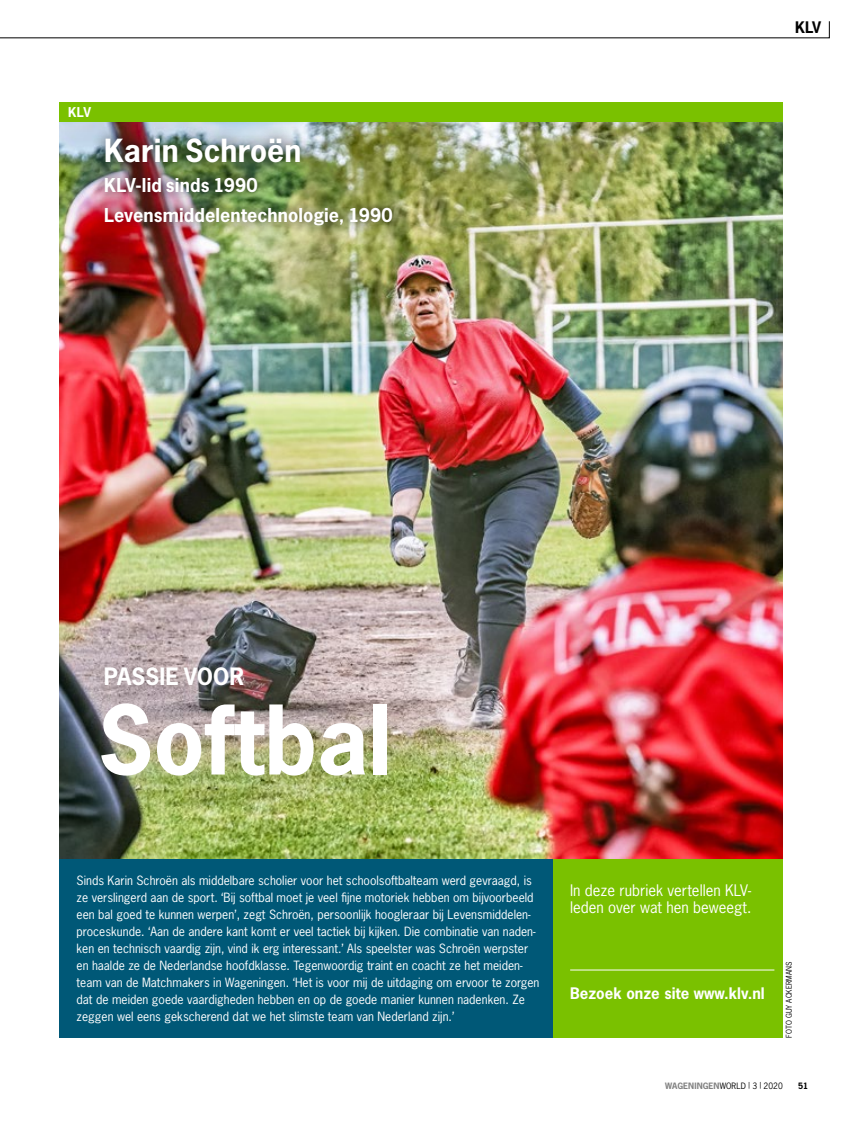
<style>
.page{position:relative;width:851px;height:1127px;background:#fff}
.page>*{position:absolute;margin:0;border:0;box-sizing:border-box;transform-origin:0 0}
.t1{font:700 90px "News Gothic Std";color:#fff}
.t2{font:700 30px "News Gothic Std";color:#fff}
.t3{font:700 22.5px "News Gothic Std";color:#fff}
.t4{font:700 18px/30px "News Gothic Std";letter-spacing:.005em;color:#fff}
.t5{font:15px/17px "News Gothic Std";color:#fff}
.t6{font:700 15px "News Gothic Std";color:#fff}
.t7{font:700 15px "News Gothic Std";color:#000}
.t8{font:700 12.75px "News Gothic Std";color:#fff}
.t9{font:12px/17px "News Gothic Std";color:#fff}
.t10{font:700 8.25px "News Gothic Std";letter-spacing:.01em;color:#818181}
.t11{font:700 8.25px "News Gothic Std";color:#000}
.t12{font:7.5px "News Gothic Std";color:#000}
.s1{font-weight:400;color:#000}
</style>
<div class="page">
<img style="left:60px;top:121px;width:722px;height:738px">
<div style="left:91px;top:125px;width:314px;height:114px;background:#000;opacity:.78"></div>
<div style="left:553px;top:859px;width:229px;height:178px;background:#7ac100"></div>
<hr style="left:570px;top:969px;width:204px;height:1px;background:#fff">
<div style="left:60px;top:859px;width:493px;height:178px;background:#005877"></div>
<div style="left:60px;top:102px;width:722px;height:19px;background:#7ac100"></div>
<svg style="left:0;top:21px;width:830px;height:18px"></svg>
<p class="t8" style="left:68px;top:103px;width:24px">KLV</p>
<h2 class="t2" style="left:104px;top:130px;width:199px">Karin Schroën</h2>
<h3 class="t4" style="left:104px;top:170px;width:290px">KLV-lid sinds 1990<br>Levensmiddelentechnologie, 1990</h3>
<p class="t7" style="left:795px;top:17px;width:28px">KLV</p>
<h3 class="t3" style="left:104px;top:661px;width:142px">PASSIE VOOR</h3>
<h1 class="t1" style="left:98px;top:681px;width:295px">Softbal</h1>
<p class="t9" style="left:77px;top:871px;width:464px">Sinds Karin Schroën als middelbare scholier voor het schoolsoftbalteam werd gevraagd, is ze verslingerd aan de sport. ‘Bij softbal moet je veel fijne motoriek hebben om bijvoorbeeld een bal goed te kunnen werpen’, zegt Schroën, persoonlijk hoogleraar bij Levensmiddelen&shy;proceskunde. ‘Aan de andere kant komt er veel tactiek bij kijken. Die combinatie van naden&shy;ken en technisch vaardig zijn, vind ik erg interessant.’ Als speelster was Schroën werpster en haalde ze de Nederlandse hoofdklasse. Tegenwoordig traint en coacht ze het meiden&shy;team van de Matchmakers in Wageningen. ‘Het is voor mij de uitdaging om ervoor te zorgen dat de meiden goede vaardigheden hebben en op de goede manier kunnen nadenken. Ze zeggen wel eens gekscherend dat we het slimste team van Nederland zijn.’</p>
<p class="t5" style="left:570px;top:881px;width:183px">In deze rubriek vertellen KLV&shy;leden over wat hen beweegt.</p>
<p class="t6" style="left:570px;top:983px;width:196px">Bezoek onze site www.klv.nl</p>
<p class="t12" style="left:784px;top:1037px;width:77px;rotate:-90deg">FOTO GUY ACKERMANS</p>
<p class="t10" style="left:665px;top:1080px;width:119px">WAGENINGEN<span class="s1">WORLD</span> <sup>|</sup> <span class="s1">3</span> <sup>|</sup> <span class="s1">2020</span></p>
<p class="t11" style="left:798px;top:1080px;width:12px">51</p>
</div>
